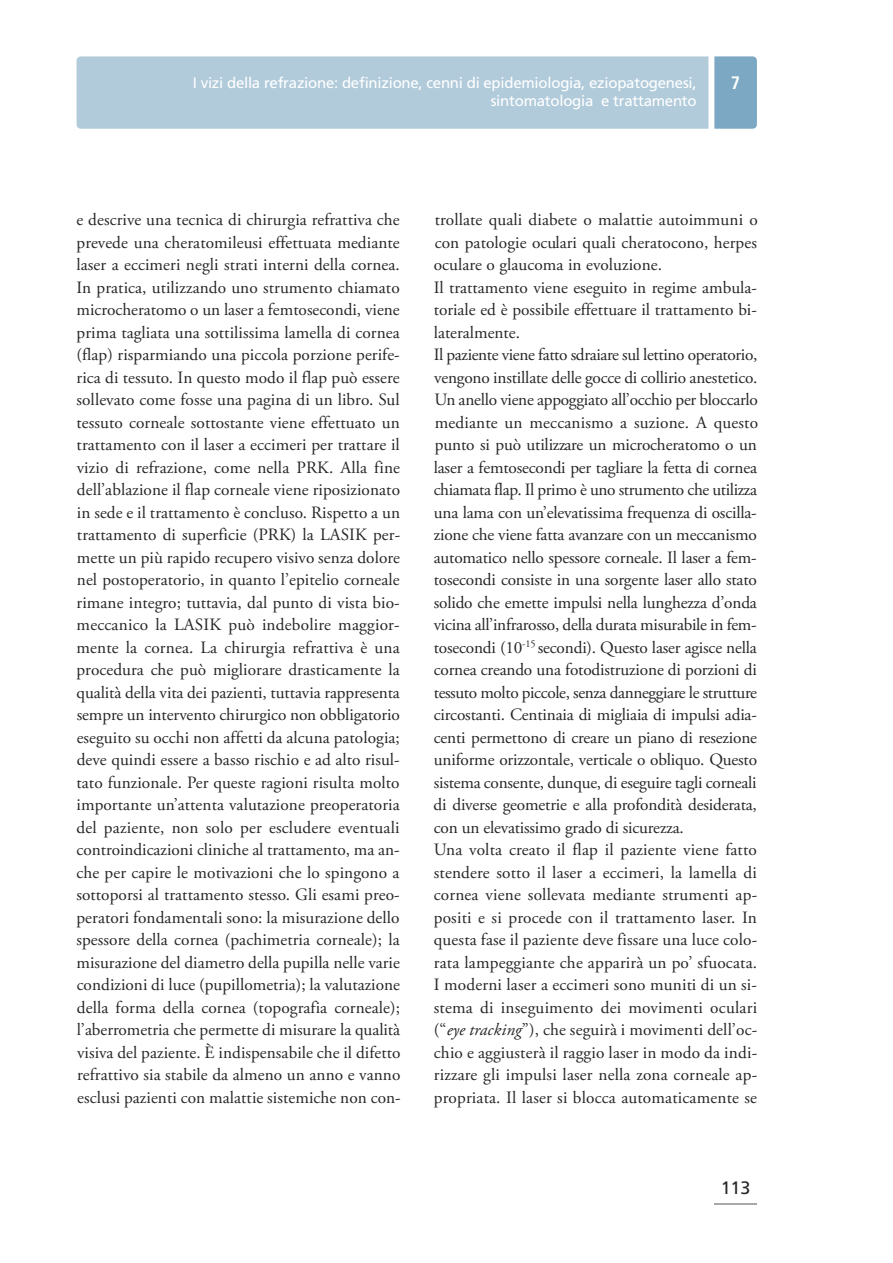
<style>
.page{position:relative;width:893px;height:1263px;background:#fff}
.page>*{position:absolute;margin:0;border:0;box-sizing:border-box;transform-origin:0 0}
.t1{font:18px "Frutiger";color:#272627}
.t2{font:700 condensed 18px "Frutiger";color:#fff}
.t3{font:17.25px/22.5px "Adobe Garamond Pro";letter-spacing:-.01em;color:#272627;text-align:justify}
.t4{font:15px/18px "Frutiger";letter-spacing:-.015em;color:#fff;text-align:right}
.s1{font-style:italic}
</style>
<div class="page">
<hr style="left:714px;top:1204px;width:43px;height:1px;background:#a9a8a9">
<div style="left:77px;top:56px;width:631px;height:73px;background:#b1cbdb"></div>
<svg style="left:714px;top:56px;width:43px;height:73px;background:#7ea9c4"></svg>
<p class="t4" style="left:193px;top:75px;width:505px">I vizi della refrazione: definizione, cenni di epidemiologia, eziopatogenesi, sintomatologia e trattamento</p>
<p class="t2" style="left:731px;top:76px;width:11px">7</p>
<p class="t3" style="left:76px;top:210px;width:326px">e descrive una tecnica di chirurgia refrattiva che prevede una cheratomileusi effettuata mediante laser a eccimeri negli strati interni della cornea.<br>In pratica, utilizzando uno strumento chiamato microcheratomo o un laser a femtosecondi, viene prima tagliata una sottilissima lamella di cornea (flap) risparmiando una piccola porzione perife&shy;rica di tessuto. In questo modo il flap può essere sollevato come fosse una pagina di un libro. Sul tessuto corneale sottostante viene effettuato un trattamento con il laser a eccimeri per trattare il vizio di refrazione, come nella PRK. Alla fine dell’ablazione il flap corneale viene riposizionato in sede e il trattamento è concluso. Rispetto a un trattamento di superficie (PRK) la LASIK per&shy;mette un più rapido recupero visivo senza dolore nel post operatorio, in quanto l’epitelio corneale rimane integro; tuttavia, dal punto di vista bio&shy;meccanico la LASIK può indebolire maggior&shy;mente la cornea. La chirurgia refrattiva è una procedura che può migliorare drasticamente la qualità della vita dei pazienti, tuttavia rappresenta sempre un intervento chirurgico non obbligatorio eseguito su occhi non affetti da alcuna patologia; deve quindi essere a basso rischio e ad alto risul&shy;tato funzionale. Per queste ragioni risulta molto importante un’attenta valutazione preoperatoria del paziente, non solo per escludere eventuali controindicazioni cliniche al trattamento, ma an&shy;che per capire le motivazioni che lo spingono a sottoporsi al trattamento stesso. Gli esami preo&shy;peratori fondamentali sono: la misurazione dello spessore della cornea (pachimetria corneale); la misurazione del diametro della pupilla nelle varie condizioni di luce (pupillometria); la valutazione della forma della cornea (topografia corneale); l’aberrometria che permette di misurare la qualità visiva del paziente. È indispensabile che il difetto refrattivo sia stabile da almeno un anno e vanno esclusi pazienti con malattie sistemiche non con-</p>
<p class="t3" style="left:434px;top:210px;width:326px;text-align:left">trollate quali diabete o malattie autoimmuni o con patologie oculari quali cheratocono, herpes oculare o glaucoma in evoluzione.<br>Il trattamento viene eseguito in regime ambula&shy;toriale ed è possibile effettuare il trattamento bi&shy;lateralmente.<br>Il paziente viene fatto sdraiare sul lettino operatorio, vengono instillate delle gocce di collirio anestetico.<br>Un anello viene appoggiato all’occhio per bloccarlo mediante un meccanismo a suzione. A questo punto si può utilizzare un microcheratomo o un laser a femtosecondi per tagliare la fetta di cornea chiamata flap. Il primo è uno strumento che utilizza una lama con un’elevatissima frequenza di oscilla&shy;zione che viene fatta avanzare con un meccanismo automatico nello spessore corneale. Il laser a fem&shy;tosecondi consiste in una sorgente laser allo stato solido che emette impulsi nella lunghezza d’onda vicina all’infrarosso, della durata misurabile in fem&shy;tosecondi (10<sup>-15</sup> secondi). Questo laser agisce nella cornea creando una fotodistruzione di porzioni di tessuto molto piccole, senza danneggiare le strutture circostanti. Centinaia di migliaia di impulsi adia&shy;centi permettono di creare un piano di resezione uniforme orizzontale, verticale o obliquo. Questo sistema consente, dunque, di eseguire tagli corneali di diverse geometrie e alla profondità desiderata, con un elevatissimo grado di sicurezza.<br>Una volta creato il flap il paziente viene fatto stendere sotto il laser a eccimeri, la lamella di cornea viene sollevata mediante strumenti ap&shy;positi e si procede con il trattamento laser. In questa fase il paziente deve fissare una luce colo&shy;rata lampeggiante che apparirà un po’ sfuocata.<br>I moderni laser a eccimeri sono muniti di un si&shy;stema di inseguimento dei movimenti oculari (“<span class="s1">eye tracking</span>”), che seguirà i movimenti dell’oc&shy;chio e aggiusterà il raggio laser in modo da indi&shy;rizzare gli impulsi laser nella zona corneale ap&shy;propriata. Il laser si blocca automaticamente se</p>
<p class="t1" style="left:721px;top:1180px;width:31px">113</p>
</div>
